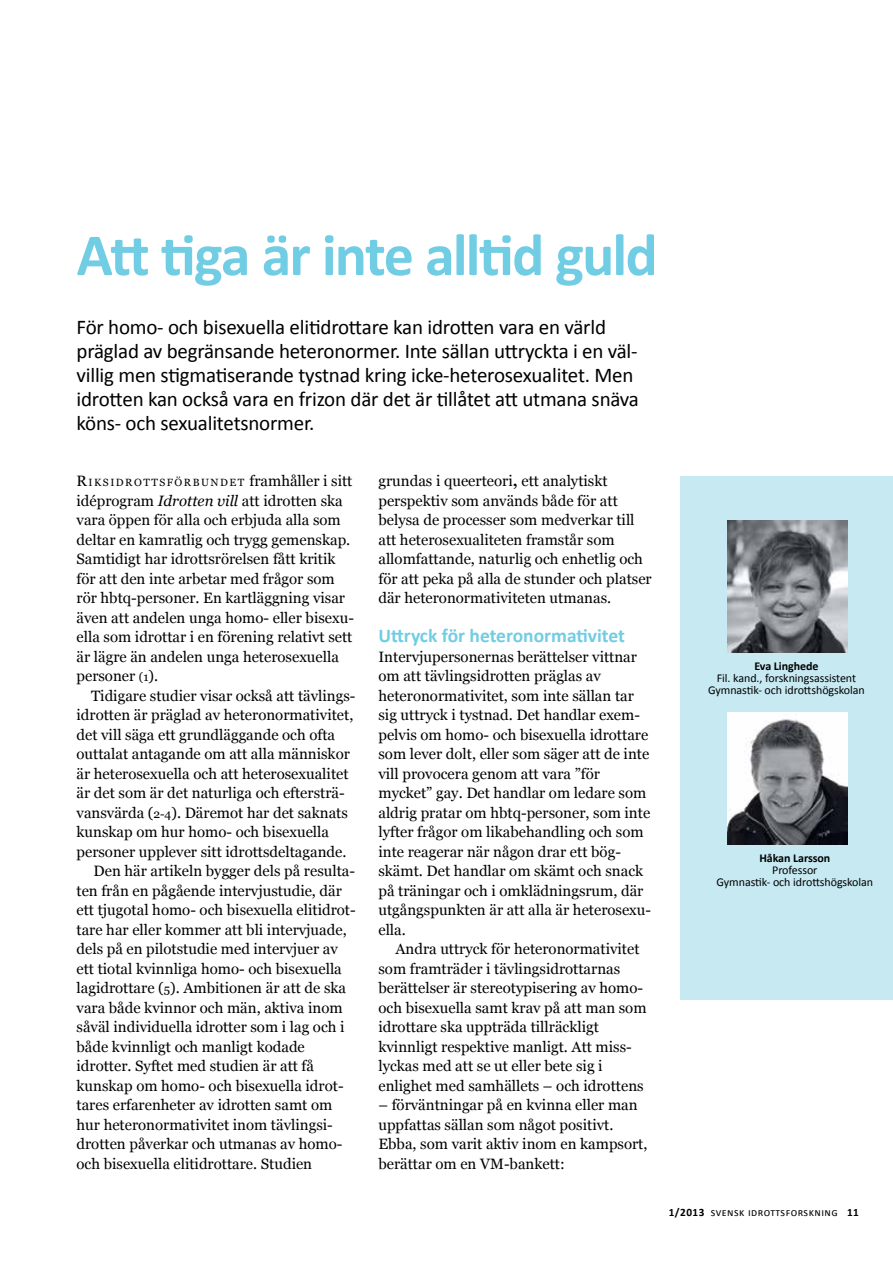
<style>
.page{position:relative;width:893px;height:1263px;background:#fff}
.page>*{position:absolute;margin:0;border:0;box-sizing:border-box;transform-origin:0 0}
.t1{font:700 60px "Calibri";letter-spacing:-.03em;color:#70cde3}
.t2{font:21px/24px "Calibri";letter-spacing:-.01em;color:#000}
.t3{font:700 19.5px "Calibri";color:#70cde3}
.t4{font:15px/19.5px "Georgia";color:#000}
.t5{font:12px/12px "Calibri";letter-spacing:-.005em;color:#000;text-align:center}
.t6{font:700 12px "Calibri";letter-spacing:-.005em;color:#000}
.t7{font:11.25px "Calibri";letter-spacing:.04em;color:#000}
.t8{font:10.5px "Georgia";letter-spacing:.145em;color:#000}
.s1{font-size:15px}
.s2{font-style:italic}
.s3{font-size:12px}
.s4{font-weight:700}
</style>
<div class="page">
<div style="left:680px;top:476px;width:213px;height:523px;background:#c7e9f2"></div>
<img style="left:728px;top:521px;width:119px;height:131px">
<img style="left:728px;top:713px;width:119px;height:131px">
<h1 class="t1" style="left:77px;top:217px;width:583px">Att tiga är inte alltid guld</h1>
<p class="t2" style="left:77px;top:315px;width:564px">För homo- och bisexuella elitidrottare kan idrotten vara en värld präglad av begränsande heteronormer. Inte sällan uttryckta i en väl&shy;villig men stigmatiserande tystnad kring icke-heterosexualitet. Men idrotten kan också vara en frizon där det är tillåtet att utmana snäva köns- och sexualitetsnormer.</p>
<p class="t8" style="left:77px;top:475px;width:277px"><span class="s1">R</span>IKSIDROTTSFÖRBUNDET <span class="s1">framhåller i sitt</span></p>
<p class="t4" style="left:77px;top:490px;width:279px">idéprogram <span class="s2">Idrotten vill</span> att idrotten ska vara öppen för alla och erbjuda alla som deltar en kamratlig och trygg gemenskap.<br>Samtidigt har idrottsrörelsen fått kritik för att den inte arbetar med frågor som rör hbtq-personer. En kartläggning visar även att andelen unga homo- eller bisexu&shy;ella som idrottar i en förening relativt sett är lägre än andelen unga heterosexuella personer <span class="s3">(1</span>).</p>
<p class="t4" style="left:91px;top:685px;width:266px">Tidigare studier visar också att tävlings-</p>
<p class="t4" style="left:77px;top:704px;width:278px">idrotten är präglad av heteronormativitet,</p>
<p class="t4" style="left:77px;top:724px;width:260px">det vill säga ett grundläggande och ofta</p>
<p class="t4" style="left:77px;top:743px;width:275px">outtalat antagande om att alla människor</p>
<p class="t4" style="left:77px;top:763px;width:274px">är heterosexuella och att heterosexualitet</p>
<p class="t4" style="left:77px;top:782px;width:270px">är det som är det naturliga och eftersträ-</p>
<p class="t4" style="left:77px;top:802px;width:273px">vansvärda (<span class="s3">2-4</span>). Däremot har det saknats</p>
<p class="t4" style="left:77px;top:821px;width:254px">kunskap om hur homo- och bisexuella</p>
<p class="t4" style="left:77px;top:841px;width:271px">personer upplever sitt idrottsdeltagande.</p>
<p class="t4" style="left:94px;top:860px;width:263px">Den här artikeln bygger dels på resulta-</p>
<p class="t4" style="left:77px;top:880px;width:267px">ten från en pågående intervjustudie, där</p>
<p class="t4" style="left:77px;top:899px;width:281px">ett tjugotal homo- och bisexuella elitidrot-</p>
<p class="t4" style="left:77px;top:919px;width:272px">tare har eller kommer att bli intervjuade,</p>
<p class="t4" style="left:77px;top:938px;width:263px">dels på en pilotstudie med intervjuer av</p>
<p class="t4" style="left:77px;top:958px;width:267px">ett tiotal kvinnliga homo- och bisexuella</p>
<p class="t4" style="left:77px;top:977px;width:271px">lagidrottare (<span class="s3">5</span>). Ambitionen är att de ska</p>
<p class="t4" style="left:77px;top:997px;width:268px">vara både kvinnor och män, aktiva inom</p>
<p class="t4" style="left:77px;top:1016px;width:270px">såväl individuella idrotter som i lag och i</p>
<p class="t4" style="left:77px;top:1036px;width:230px">både kvinnligt och manligt kodade</p>
<p class="t4" style="left:77px;top:1055px;width:239px">idrotter. Syftet med studien är att få</p>
<p class="t4" style="left:77px;top:1075px;width:269px">kunskap om homo- och bisexuella idrot-</p>
<p class="t4" style="left:77px;top:1094px;width:257px">tares erfarenheter av idrotten samt om</p>
<p class="t4" style="left:77px;top:1114px;width:258px">hur heteronormativitet inom tävlingsi-</p>
<p class="t4" style="left:77px;top:1133px;width:267px">drotten påverkar och utmanas av homo-</p>
<p class="t4" style="left:77px;top:1153px;width:237px">och bisexuella elitidrottare. Studien</p>
<p class="t4" style="left:378px;top:470px;width:275px">grundas i queerteori<span class="s4">,</span> ett analytiskt perspektiv som används både för att belysa de processer som medverkar till att heterosexualiteten framstår som allomfattande, naturlig och enhetlig och för att peka på alla de stunder och platser där heteronormativiteten utmanas.</p>
<h3 class="t3" style="left:378px;top:623px;width:248px">Uttryck för heteronormativitet</h3>
<p class="t4" style="left:378px;top:646px;width:274px">Intervjupersonernas berättelser vittnar om att tävlingsidrotten präglas av heteronormativitet, som inte sällan tar sig uttryck i tystnad. Det handlar exem&shy;pelvis om homo- och bisexuella idrottare som lever dolt, eller som säger att de inte vill provocera genom att vara ”för mycket” gay. Det handlar om ledare som aldrig pratar om hbtq-personer, som inte lyfter frågor om likabehandling och som inte reagerar när någon drar ett bög&shy;skämt. Det handlar om skämt och snack på träningar och i omklädningsrum, där utgångspunkten är att alla är heterosexu&shy;ella.</p>
<p class="t4" style="left:378px;top:938px;width:270px;text-indent:17px">Andra uttryck för heteronormativitet som framträder i tävlingsidrottarnas berättelser är stereotypisering av homo&shy;och bisexuella samt krav på att man som idrottare ska uppträda tillräckligt kvinnligt respektive manligt. Att miss&shy;lyckas med att se ut eller bete sig i enlighet med samhällets – och idrottens</p>
<p class="t4" style="left:378px;top:1094px;width:271px">– förväntningar på en kvinna eller man uppfattas sällan som något positivt.<br>Ebba, som varit aktiv inom en kampsort, berättar om en VM-bankett:</p>
<p class="t6" style="left:754px;top:658px;width:66px">Eva Linghede</p>
<p class="t5" style="left:708px;top:672px;width:158px">Fil. kand., forskningsassistent<br>Gymnastik- och idrottshögskolan</p>
<p class="t6" style="left:759px;top:850px;width:73px">Håkan Larsson</p>
<p class="t5" style="left:716px;top:864px;width:158px">Professor<br>Gymnastik- och idrottshögskolan</p>
<p class="t7" style="left:669px;top:1205px;width:192px"><span class="s4">1/2013</span> svensk idrottsforskning <span class="s4">11</span></p>
</div>
